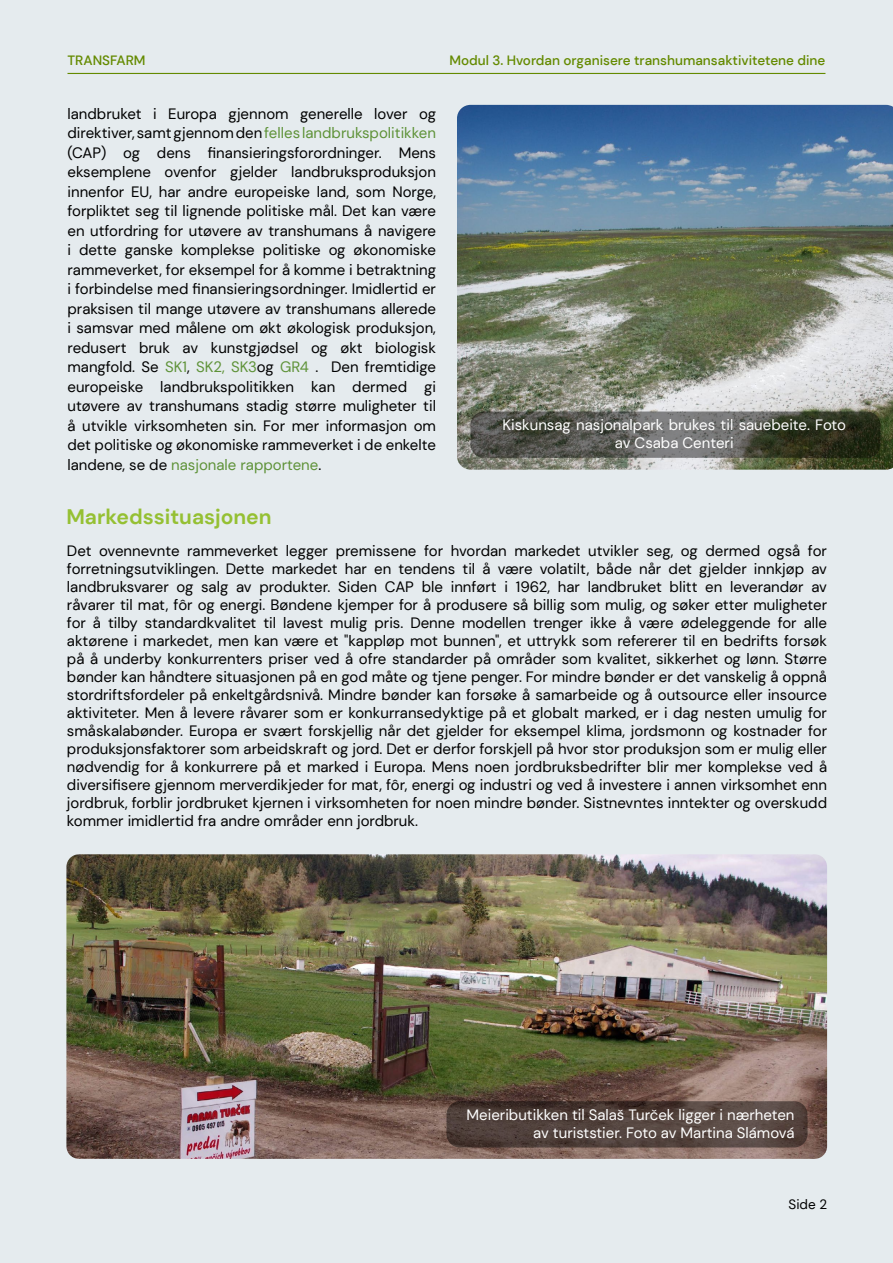
<style>
.page{position:relative;width:893px;height:1263px;background:#e5ebee}
.page>*{position:absolute;margin:0;border:0;box-sizing:border-box;transform-origin:0 0}
.t1{font:700 21px "DM Sans";color:#95c033}
.t2{font:15px/19.5px "DM Sans";color:#000;text-align:justify}
.t3{font:15px/18px "DM Sans";color:#fff;text-align:center}
.t4{font:500 13.5px "DM Sans";color:#648a00}
.t5{font:13.5px "DM Sans";color:#000}
.s1{color:#5e9238}
</style>
<div class="page">
<hr style="left:68px;top:73px;width:757px;height:1px;background:#648a00">
<img style="left:457px;top:105px;width:436px;height:365px">
<svg style="left:470px;top:411px;width:410px;height:47px;background:#53554c"></svg>
<img style="left:66px;top:854px;width:761px;height:305px">
<svg style="left:446px;top:1101px;width:362px;height:46px;background:#50413b"></svg>
<p class="t4" style="left:67px;top:52px;width:80px">TRANSFARM</p>
<p class="t4" style="left:449px;top:52px;width:378px">Modul 3. Hvordan organisere transhumansaktivitetene dine</p>
<p class="t2" style="left:68px;top:104px;width:370px">landbruket i Europa gjennom generelle lover og direktiver, samt gjennom den <span class="s1">felles landbrukspolitikken </span>(CAP) og dens finansieringsforordninger. Mens eksemplene ovenfor gjelder landbruksproduksjon innenfor EU, har andre europeiske land, som Norge, forpliktet seg til lignende politiske mål. Det kan være en utfordring for utøvere av transhumans å navigere i dette ganske komplekse politiske og økonomiske rammeverket, for eksempel for å komme i betraktning i forbindelse med finansieringsordninger. Imidlertid er praksisen til mange utøvere av transhumans allerede i samsvar med målene om økt økologisk produksjon, redusert bruk av kunstgjødsel og økt biologisk mangfold. Se <span class="s1">SK1</span>, <span class="s1">SK2, SK3</span>og <span class="s1">GR4</span> . Den fremtidige europeiske landbrukspolitikken kan dermed gi utøvere av transhumans stadig større muligheter til å utvikle virksomheten sin. For mer informasjon om det politiske og økonomiske rammeverket i de enkelte landene, se de <span class="s1">nasjonale rapportene</span>.</p>
<p class="t3" style="left:502px;top:415px;width:345px">Kiskunsag nasjonalpark brukes til sauebeite. Foto av Csaba Centeri</p>
<h1 class="t1" style="left:66px;top:503px;width:207px">Markedssituasjonen</h1>
<p class="t2" style="left:67px;top:542px;width:762px;line-height:18px">Det ovennevnte rammeverket legger premissene for hvordan markedet utvikler seg, og dermed også for forretningsutviklingen. Dette markedet har en tendens til å være volatilt, både når det gjelder innkjøp av landbruksvarer og salg av produkter. Siden CAP ble innført i 1962, har landbruket blitt en leverandør av råvarer til mat, fôr og energi. Bøndene kjemper for å produsere så billig som mulig, og søker etter muligheter for å tilby standardkvalitet til lavest mulig pris. Denne modellen trenger ikke å være ødeleggende for alle aktørene i markedet, men kan være et "kappløp mot bunnen", et uttrykk som refererer til en bedrifts forsøk på å underby konkurrenters priser ved å ofre standarder på områder som kvalitet, sikkerhet og lønn. Større bønder kan håndtere situasjonen på en god måte og tjene penger. For mindre bønder er det vanskelig å oppnå stordriftsfordeler på enkeltgårdsnivå. Mindre bønder kan forsøke å samarbeide og å outsource eller insource aktiviteter. Men å levere råvarer som er konkurransedyktige på et globalt marked, er i dag nesten umulig for småskalabønder. Europa er svært forskjellig når det gjelder for eksempel klima, jordsmonn og kostnader for produksjonsfaktorer som arbeidskraft og jord. Det er derfor forskjell på hvor stor produksjon som er mulig eller nødvendig for å konkurrere på et marked i Europa. Mens noen jordbruksbedrifter blir mer komplekse ved å diversifisere gjennom merverdikjeder for mat, fôr, energi og industri og ved å investere i annen virksomhet enn jordbruk, forblir jordbruket kjernen i virksomheten for noen mindre bønder. Sistnevntes inntekter og overskudd kommer imidlertid fra andre områder enn jordbruk.</p>
<p class="t3" style="left:467px;top:1106px;width:329px;text-align:right">Meieributikken til Salaš Turček ligger i nærheten av turiststier. Foto av Martina Slámová</p>
<p class="t5" style="left:789px;top:1196px;width:40px">Side 2</p>
</div>
